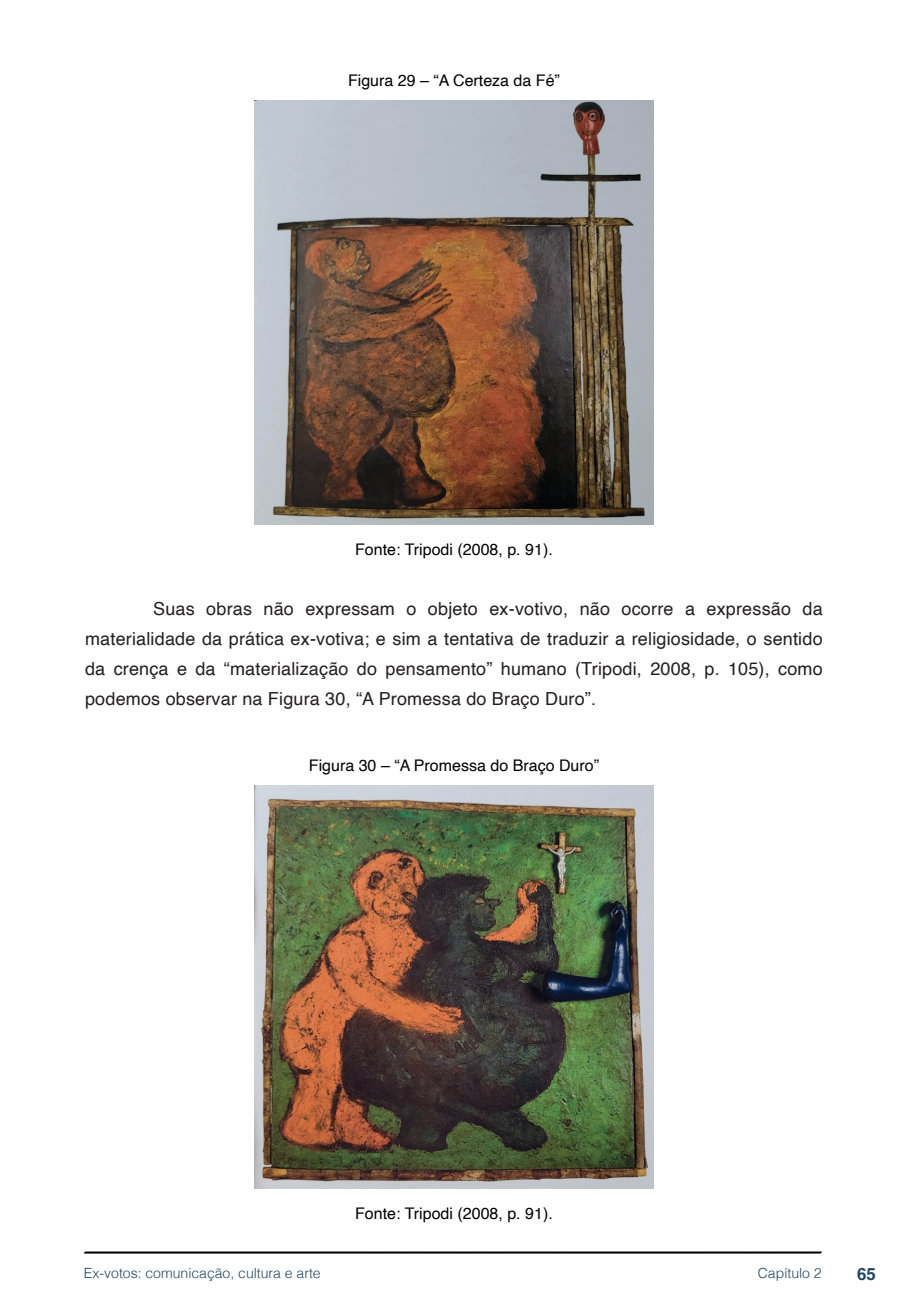
<style>
.page{position:relative;width:908px;height:1304px;background:#fff}
.page>*{position:absolute;margin:0;border:0;box-sizing:border-box;transform-origin:0 0}
.txt{font:18px/30px "Helvetica";letter-spacing:.01em;color:#231f20;text-align:justify}
.t1{font:700 16.8px "Helvetica";color:#23445f}
.imagens_graf_tab{font:16px "Helvetica";color:#000}
.t2{font:300 14px "Helvetica";color:#23445f}
</style>
<div class="page">
<svg style="left:84px;top:1251px;width:737px;height:3px;background:#515151"></svg>
<img style="left:254px;top:100px;width:399px;height:424px">
<img style="left:254px;top:785px;width:399px;height:403px">
<p class="imagens_graf_tab" style="left:348px;top:68px;width:213px">Figura 29 – “A Certeza da Fé”</p>
<p class="imagens_graf_tab" style="left:355px;top:537px;width:199px">Fonte: Tripodi (2008, p. 91).</p>
<p class="txt" style="left:85px;top:594px;width:738px;text-indent:68px">Suas obras não expressam o objeto ex-votivo, não ocorre a expressão da materialidade da prática ex-votiva; e sim a tentativa de traduzir a religiosidade, o sentido da crença e da “materialização do pensamento” humano (Tripodi, 2008, p. 105), como podemos observar na Figura 30, “A Promessa do Braço Duro”.</p>
<p class="imagens_graf_tab" style="left:309px;top:753px;width:291px">Figura 30 – “A Promessa do Braço Duro”</p>
<p class="imagens_graf_tab" style="left:355px;top:1201px;width:199px">Fonte: Tripodi (2008, p. 91).</p>
<p class="t2" style="left:84px;top:1261px;width:238px">Ex-votos: comunicação, cultura e arte</p>
<p class="t2" style="left:757px;top:1261px;width:65px">Capítulo 2</p>
<p class="t1" style="left:856px;top:1264px;width:20px">65</p>
</div>
